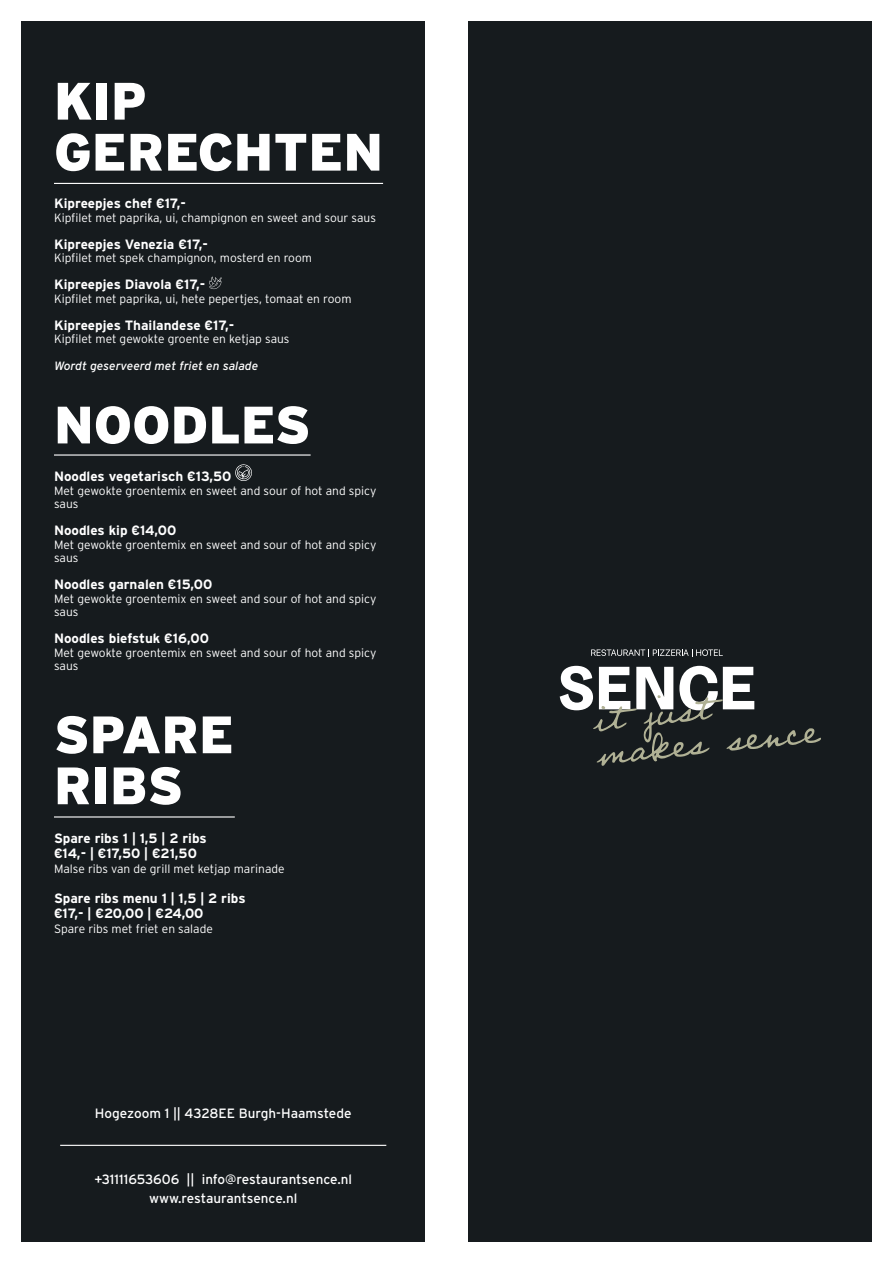
<style>
.page{position:relative;width:893px;height:1263px;background:#fff}
.page>*{position:absolute;margin:0;border:0;box-sizing:border-box;transform-origin:0 0}
.t1{font:900 52.5px/51px "Interstate";color:#fff}
.t2{font:700 13.5px "Interstate";color:#fff}
.t3{font:13.5px "Interstate";color:#fff}
.t4{font:300 12px/13.5px "Interstate";color:#fff}
.t5{font:italic 12px "Interstate";color:#fff}
</style>
<div class="page">
<div style="left:21px;top:21px;width:404px;height:1221px;background:#161b1e"></div>
<div style="left:468px;top:21px;width:404px;height:1221px;background:#161b1e"></div>
<svg style="left:591px;top:649px;width:132px;height:8px"></svg>
<svg style="left:560px;top:666px;width:261px;height:100px"></svg>
<hr style="left:60px;top:1145px;width:326px;height:1px;background:#fff">
<hr style="left:54px;top:183px;width:329px;height:1px;background:#fff">
<hr style="left:54px;top:454px;width:257px;height:2px;background:#fff">
<hr style="left:54px;top:816px;width:181px;height:1px;background:#fff">
<svg style="left:209px;top:277px;width:13px;height:12px"></svg>
<svg style="left:235px;top:464px;width:17px;height:17px"></svg>
<p class="t1" style="left:54px;top:75px;width:94px">KIP</p>
<p class="t1" style="left:54px;top:126px;width:331px">GERECHTEN</p>
<p class="t2" style="left:54px;top:196px;width:133px">Kipreepjes chef €17,-</p>
<p class="t4" style="left:54px;top:210px;width:324px">Kipfilet met paprika, ui, champignon en sweet and sour saus</p>
<p class="t2" style="left:54px;top:236px;width:156px">Kipreepjes Venezia €17,-</p>
<p class="t4" style="left:54px;top:251px;width:259px">Kipfilet met spek champignon, mosterd en room</p>
<p class="t2" style="left:54px;top:277px;width:153px">Kipreepjes Diavola €17,-</p>
<p class="t4" style="left:54px;top:291px;width:299px">Kipfilet met paprika, ui, hete pepertjes, tomaat en room</p>
<p class="t2" style="left:54px;top:317px;width:182px">Kipreepjes Thailandese €17,-</p>
<p class="t4" style="left:54px;top:332px;width:237px">Kipfilet met gewokte groente en ketjap saus</p>
<p class="t5" style="left:54px;top:359px;width:206px">Wordt geserveerd met friet en salade</p>
<p class="t1" style="left:54px;top:399px;width:258px">NOODLES</p>
<p class="t2" style="left:54px;top:469px;width:179px">Noodles vegetarisch €13,50</p>
<p class="t4" style="left:54px;top:483px;width:324px">Met gewokte groentemix en sweet and sour of hot and spicy saus</p>
<p class="t2" style="left:54px;top:523px;width:124px">Noodles kip €14,00</p>
<p class="t4" style="left:54px;top:537px;width:324px">Met gewokte groentemix en sweet and sour of hot and spicy saus</p>
<p class="t2" style="left:54px;top:577px;width:160px">Noodles garnalen €15,00</p>
<p class="t4" style="left:54px;top:591px;width:324px">Met gewokte groentemix en sweet and sour of hot and spicy saus</p>
<p class="t2" style="left:54px;top:631px;width:156px">Noodles biefstuk €16,00</p>
<p class="t4" style="left:54px;top:645px;width:324px">Met gewokte groentemix en sweet and sour of hot and spicy saus</p>
<p class="t1" style="left:54px;top:709px;width:182px">SPARE<br>RIBS</p>
<p class="t2" style="left:54px;top:831px;width:154px">Spare ribs 1 | 1,5 | 2 ribs</p>
<p class="t2" style="left:54px;top:846px;width:144px">€14,- | €17,50 | €21,50</p>
<p class="t4" style="left:54px;top:862px;width:232px">Malse ribs van de grill met ketjap marinade</p>
<p class="t2" style="left:54px;top:891px;width:193px">Spare ribs menu 1 | 1,5 | 2 ribs</p>
<p class="t2" style="left:54px;top:906px;width:151px">€17,- | €20,00 | €24,00</p>
<p class="t4" style="left:54px;top:922px;width:160px">Spare ribs met friet en salade</p>
<p class="t3" style="left:95px;top:1105px;width:258px">Hogezoom 1 || 4328EE Burgh-Haamstede</p>
<p class="t3" style="left:94px;top:1171px;width:259px">+31111653606 || info@restaurantsence.nl</p>
<p class="t3" style="left:149px;top:1191px;width:150px">www.restaurantsence.nl</p>
</div>
